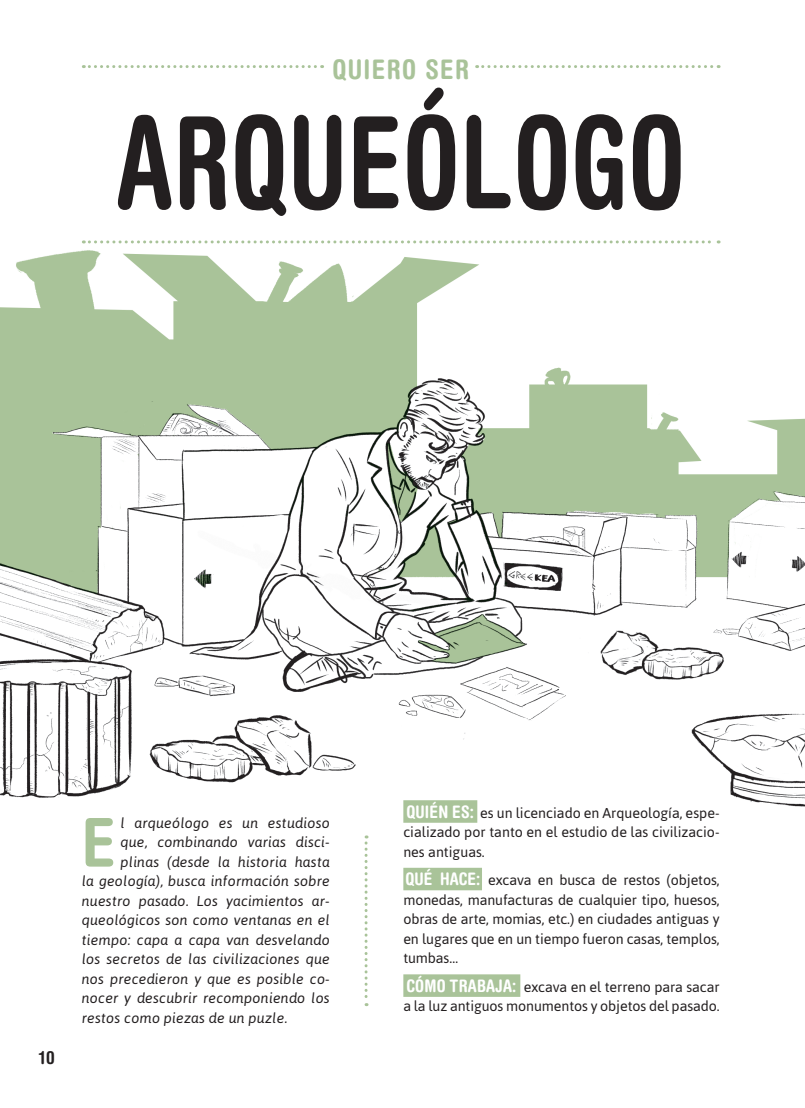
<style>
.page{position:relative;width:805px;height:1108px;background:#fff}
.page>*{position:absolute;margin:0;border:0;box-sizing:border-box;transform-origin:0 0}
.t1{font:700 condensed 127.5px "Helvetica Rounded LT Std";letter-spacing:.01em;color:#231f20;scale:.85 1}
.t2{font:700 condensed 67.5px "Helvetica Rounded LT Std";color:#a9c399}
.t3{font:700 condensed 27px "Helvetica Rounded LT Std";letter-spacing:.05em;color:#a9c399}
.t4{font:700 condensed 18px "Helvetica Rounded LT Std";color:#231f20}
.t5{font:14.25px/19.5px "Asap";letter-spacing:-.005em;color:#231f20;text-align:justify}
.t6{font:italic 14.25px "Asap";letter-spacing:.015em;color:#231f20}
.s1{font-family:"Helvetica Rounded LT Std";font-weight:700;font-stretch:condensed;font-size:17.25px;color:#fff}
</style>
<div class="page">
<img style="left:0;top:65px;width:805px;height:883px">
<div style="left:403px;top:800px;width:74px;height:22px;background:#a9c399"></div>
<div style="left:403px;top:867px;width:79px;height:23px;background:#a9c399"></div>
<div style="left:403px;top:974px;width:117px;height:22px;background:#a9c399"></div>
<svg style="left:365px;top:835px;width:3px;height:170px"></svg>
<svg style="left:83px;top:240px;width:636px;height:3px"></svg>
<svg style="left:83px;top:65px;width:240px;height:3px"></svg>
<svg style="left:477px;top:65px;width:242px;height:3px"></svg>
<p class="t3" style="left:332px;top:53px;width:138px">QUIERO SER</p>
<p class="t1" style="left:117px;top:85px;width:660px">ARQUEÓLOGO</p>
<p class="t4" style="left:39px;top:1045px;width:17px">10</p>
<p class="t2" style="left:82px;top:801px;width:29px">E</p>
<p class="t6" style="left:121px;top:813px;width:211px">l arqueólogo es un estudioso</p>
<p class="t6" style="left:121px;top:832px;width:211px">que, combinando varias disci-</p>
<p class="t6" style="left:121px;top:852px;width:211px">plinas (desde la historia hasta</p>
<p class="t6" style="left:82px;top:871px;width:250px">la geología), busca información sobre</p>
<p class="t6" style="left:82px;top:891px;width:250px">nuestro pasado. Los yacimientos ar-</p>
<p class="t6" style="left:82px;top:910px;width:250px">queológicos son como ventanas en el</p>
<p class="t6" style="left:82px;top:930px;width:250px">tiempo: capa a capa van desvelando</p>
<p class="t6" style="left:82px;top:949px;width:250px">los secretos de las civilizaciones que</p>
<p class="t6" style="left:82px;top:969px;width:250px">nos precedieron y que es posible co-</p>
<p class="t6" style="left:82px;top:988px;width:250px">nocer y descubrir recomponiendo los</p>
<p class="t6" style="left:82px;top:1008px;width:207px">restos como piezas de un puzle.</p>
<p class="t5" style="left:403px;top:802px;width:318px"><span class="s1">QUIÉN ES:</span> es un licenciado en Arqueología, espe&shy;cializado por tanto en el estudio de las civilizacio&shy;nes antiguas.</p>
<p class="t5" style="left:403px;top:869px;width:318px"><span class="s1">QUÉ HACE:</span> excava en busca de restos (objetos, monedas, manufacturas de cualquier tipo, huesos, obras de arte, momias, etc.) en ciudades antiguas y en lugares que en un tiempo fueron casas, templos, tumbas…</p>
<p class="t5" style="left:403px;top:976px;width:318px"><span class="s1">CÓMO TRABAJA:</span> excava en el terreno para sacar a la luz antiguos monumentos y objetos del pasado.</p>
</div>
